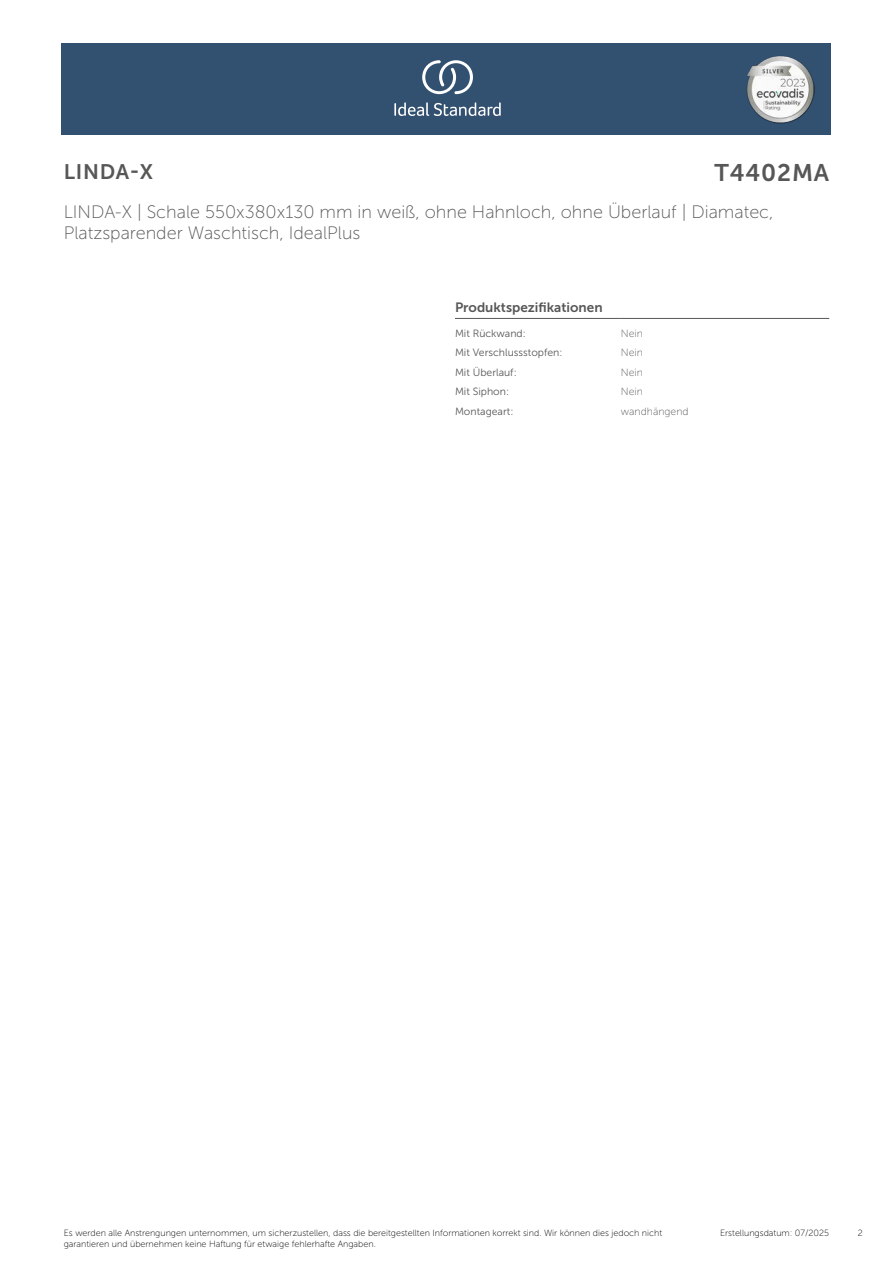
<style>
.page{position:relative;width:893px;height:1263px;background:#fff}
.page>*{position:absolute;margin:0;border:0;box-sizing:border-box;transform-origin:0 0}
.t1{font:24px "Museo Sans 700";letter-spacing:.035em;color:#575756}
.t2{font:21px "Museo Sans 700";letter-spacing:.035em;color:#575756}
.t3{font:18px/21.6px "Museo Sans 100";color:#575756}
.head_9pt{font:13.5px "Museo Sans 700";color:#575756}
.head_general{font:10.5px "Museo Sans 300";color:#575756}
.value_general{font:10.5px "Museo Sans 100";color:#575756}
.t4{font:9px/10.8px "Museo Sans 100";color:#000}
</style>
<div class="page">
<div style="left:62px;top:43px;width:769px;height:91px;background:#325070"></div>
<hr style="left:455px;top:318px;width:166px;height:1px;background:#575756">
<hr style="left:621px;top:318px;width:208px;height:1px;background:#575756">
<svg style="left:394px;top:102px;width:107px;height:14px"></svg>
<svg style="left:422px;top:60px;width:51px;height:34px"></svg>
<img style="left:746px;top:56px;width:68px;height:67px">
<h2 class="t2" style="left:64px;top:160px;width:91px">LINDA-X</h2>
<h1 class="t1" style="left:714px;top:160px;width:116px">T4402MA</h1>
<h3 class="t3" style="left:64px;top:201px;width:711px">LINDA-X | Schale 550x380x130 mm in weiß, ohne Hahnloch, ohne Überlauf | Diamatec,<br>Platzsparender Waschtisch, IdealPlus</h3>
<h2 class="head_9pt" style="left:455px;top:300px;width:149px">Produktspezifikationen</h2>
<h3 class="head_general" style="left:455px;top:328px;width:72px">Mit Rückwand:</h3>
<p class="value_general" style="left:621px;top:328px;width:24px">Nein</p>
<h3 class="head_general" style="left:455px;top:347px;width:109px">Mit Verschlussstopfen:</h3>
<p class="value_general" style="left:621px;top:347px;width:24px">Nein</p>
<h3 class="head_general" style="left:455px;top:367px;width:63px">Mit Überlauf:</h3>
<p class="value_general" style="left:621px;top:367px;width:24px">Nein</p>
<h3 class="head_general" style="left:455px;top:386px;width:56px">Mit Siphon:</h3>
<p class="value_general" style="left:621px;top:386px;width:24px">Nein</p>
<h3 class="head_general" style="left:455px;top:405px;width:60px">Montageart:</h3>
<p class="value_general" style="left:621px;top:405px;width:69px">wandhängend</p>
<p class="t4" style="left:64px;top:1227px;width:600px">Es werden alle Anstrengungen unternommen, um sicherzustellen, dass die bereitgestellten Informationen korrekt sind. Wir können dies jedoch nicht garantieren und übernehmen keine Haftung für etwaige fehlerhafte Angaben.</p>
<p class="t4" style="left:720px;top:1227px;width:111px">Erstellungsdatum: 07/2025</p>
<p class="t4" style="left:858px;top:1227px;width:7px">2</p>
</div>
